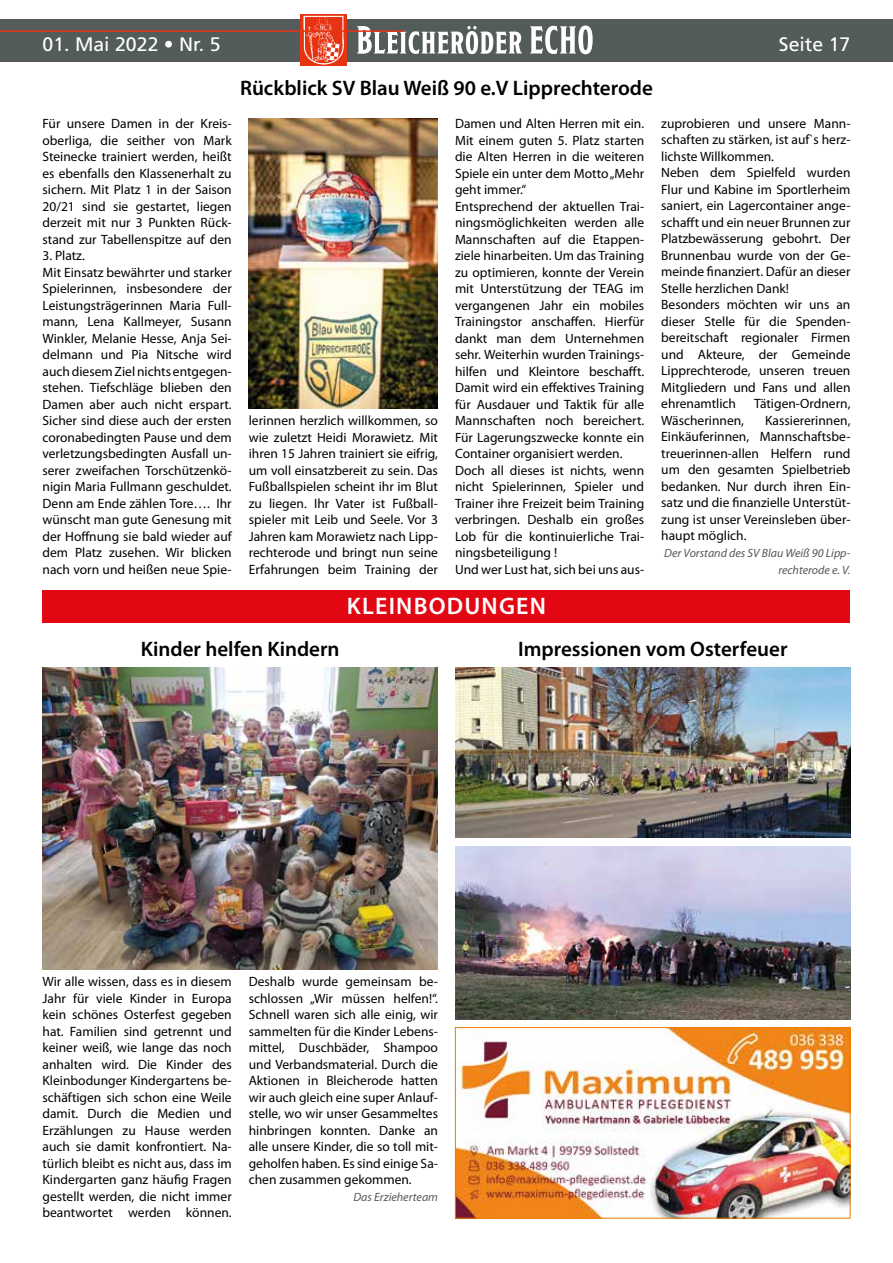
<style>
.page{position:relative;width:893px;height:1263px;background:#fff}
.page>*{position:absolute;margin:0;border:0;box-sizing:border-box;transform-origin:0 0}
.t1{font:600 24px "Myriad Pro";letter-spacing:.05em;color:#fff}
.t2{font:600 21px "Myriad Pro";color:#000}
.t3{font:19.5px "Frutiger";color:#fff}
.t4{font:13.5px/16.5px "Myriad Pro";color:#000;text-align:justify}
.t5{font:italic 12px/16.5px "Myriad Pro";color:#575756;text-align:right}
</style>
<div class="page">
<div style="left:0;top:19px;width:893px;height:43px;background:#535c5b"></div>
<img style="left:300px;top:15px;width:47px;height:50px">
<svg style="left:357px;top:26px;width:236px;height:28px"></svg>
<hr style="left:0;top:30px;width:404px;height:2px;background:#e63312">
<img style="left:249px;top:118px;width:189px;height:291px">
<div style="left:43px;top:590px;width:807px;height:32px;background:#e30613"></div>
<img style="left:43px;top:668px;width:395px;height:302px">
<img style="left:455px;top:668px;width:395px;height:170px">
<img style="left:455px;top:846px;width:395px;height:173px">
<img style="left:457px;top:1029px;width:391px;height:187px">
<div style="left:455px;top:1027px;width:395px;height:191px;border:1px solid #ef7d00"></div>
<h3 class="t3" style="left:43px;top:33px;width:180px">01. Mai 2022 • Nr. 5</h3>
<h3 class="t3" style="left:779px;top:33px;width:73px">Seite 17</h3>
<p class="t4" style="left:43px;top:115px;width:191px">Für unsere Damen in der Kreis&shy;oberliga, die seither von Mark Steinecke trainiert werden, heißt es ebenfalls den Klassenerhalt zu sichern. Mit Platz 1 in der Saison 20/21 sind sie gestartet, liegen derzeit mit nur 3 Punkten Rück&shy;stand zur Tabellenspitze auf den</p>
<p class="t4" style="left:43px;top:247px;width:191px;text-align:left">3. Platz.<br>Mit Einsatz bewährter und starker<br>Spielerinnen, insbesondere der<br>Leistungsträgerinnen Maria Full&shy;mann, Lena Kallmeyer, Susann<br>Winkler, Melanie Hesse, Anja Sei&shy;delmann und Pia Nitsche wird auch diesem Ziel nichts entgegen&shy;stehen. Tiefschläge blieben den<br>Damen aber auch nicht erspart.<br>Sicher sind diese auch der ersten coronabedingten Pause und dem verletzungsbedingten Ausfall un&shy;serer zweifachen Torschützenkö&shy;nigin Maria Fullmann geschuldet.<br>Denn am Ende zählen Tore…. Ihr wünscht man gute Genesung mit der Hoffnung sie bald wieder auf dem Platz zusehen. Wir blicken nach vorn und heißen neue Spie-</p>
<h2 class="t2" style="left:240px;top:75px;width:414px">Rückblick SV Blau Weiß 90 e.V Lipprechterode</h2>
<p class="t4" style="left:249px;top:412px;width:191px">lerinnen herzlich willkommen, so wie zuletzt Heidi Morawietz. Mit ihren 15 Jahren trainiert sie eifrig, um voll einsatzbereit zu sein. Das Fußballspielen scheint ihr im Blut zu liegen. Ihr Vater ist Fußball&shy;spieler mit Leib und Seele. Vor 3<br>Jahren kam Morawietz nach Lipp&shy;rechterode und bringt nun seine Erfahrungen beim Training der</p>
<p class="t4" style="left:455px;top:115px;width:191px;text-align:left">Damen und Alten Herren mit ein.<br>Mit einem guten 5. Platz starten die Alten Herren in die weiteren<br>Spiele ein unter dem Motto „Mehr geht immer.“<br>Entsprechend der aktuellen Trai&shy;ningsmöglichkeiten werden alle<br>Mannschaften auf die Etappen&shy;ziele hinarbeiten. Um das Training zu optimieren, konnte der Verein mit Unterstützung der TEAG im vergangenen Jahr ein mobiles<br>Trainingstor anschaffen. Hierfür dankt man dem Unternehmen sehr. Weiterhin wurden Trainings&shy;hilfen und Kleintore beschafft.<br>Damit wird ein effektives Training für Ausdauer und Taktik für alle<br>Mannschaften noch bereichert.<br>Für Lagerungszwecke konnte ein<br>Container organisiert werden.<br>Doch all dieses ist nichts, wenn nicht Spielerinnen, Spieler und<br>Trainer ihre Freizeit beim Training verbringen. Deshalb ein großes<br>Lob für die kontinuierliche Trai&shy;ningsbeteiligung !<br>Und wer Lust hat, sich bei uns aus-</p>
<p class="t4" style="left:661px;top:115px;width:191px;text-align:left">zuprobieren und unsere Mann&shy;schaften zu stärken, ist auf`s herz&shy;lichste Willkommen.<br>Neben dem Spielfeld wurden<br>Flur und Kabine im Sportlerheim saniert, ein Lagercontainer ange&shy;schafft und ein neuer Brunnen zur<br>Platzbewässerung gebohrt. Der<br>Brunnenbau wurde von der Ge&shy;meinde finanziert. Dafür an dieser<br>Stelle herzlichen Dank!<br>Besonders möchten wir uns an dieser Stelle für die Spenden&shy;bereitschaft regionaler Firmen und Akteure, der Gemeinde<br>Lipprechterode, unseren treuen<br>Mitgliedern und Fans und allen ehrenamtlich</p>
<p class="t4" style="left:754px;top:395px;width:98px">Tätigen-Ordnern,</p>
<p class="t4" style="left:661px;top:412px;width:84px">Wäscherinnen,</p>
<p class="t4" style="left:661px;top:412px;width:191px;text-indent:104px">Kassiererinnen, Einkäuferinnen, Mannschaftsbe&shy;treuerinnen-allen Helfern rund um den gesamten Spielbetrieb bedanken. Nur durch ihren Ein&shy;satz und die finanzielle Unterstüt&shy;zung ist unser Vereinsleben über&shy;haupt möglich.</p>
<p class="t5" style="left:664px;top:545px;width:188px">Der Vorstand des SV Blau Weiß 90 Lipp&shy;rechterode e. V.</p>
<h1 class="t1" style="left:347px;top:590px;width:201px">KLEINBODUNGEN</h1>
<h2 class="t2" style="left:141px;top:636px;width:200px">Kinder helfen Kindern</h2>
<h2 class="t2" style="left:518px;top:636px;width:271px">Impressionen vom Osterfeuer</h2>
<p class="t4" style="left:43px;top:973px;width:191px">Wir alle wissen, dass es in diesem Jahr für viele Kinder in Europa kein schönes Osterfest gegeben hat. Familien sind getrennt und keiner weiß, wie lange das noch anhalten wird. Die Kinder des Kleinbodunger Kindergartens be&shy;schäftigen sich schon eine Weile damit. Durch die Medien und Erzählungen zu Hause werden auch sie damit konfrontiert. Na&shy;türlich bleibt es nicht aus, dass im Kindergarten ganz häufig Fragen gestellt werden, die nicht immer beantwortet werden können.</p>
<p class="t4" style="left:249px;top:973px;width:191px">Deshalb wurde gemeinsam be&shy;schlossen „Wir müssen helfen!“.<br>Schnell waren sich alle einig, wir sammelten für die Kinder Lebens&shy;mittel, Duschbäder, Shampoo und Verbandsmaterial. Durch die Aktionen in Bleicherode hatten wir auch gleich eine super Anlauf&shy;stelle, wo wir unser Gesammeltes hinbringen konnten. Danke an alle unsere Kinder, die so toll mit&shy;geholfen haben. Es sind einige Sa&shy;chen zusammen gekommen.</p>
<p class="t5" style="left:353px;top:1188px;width:86px">Das Erzieherteam</p>
</div>
